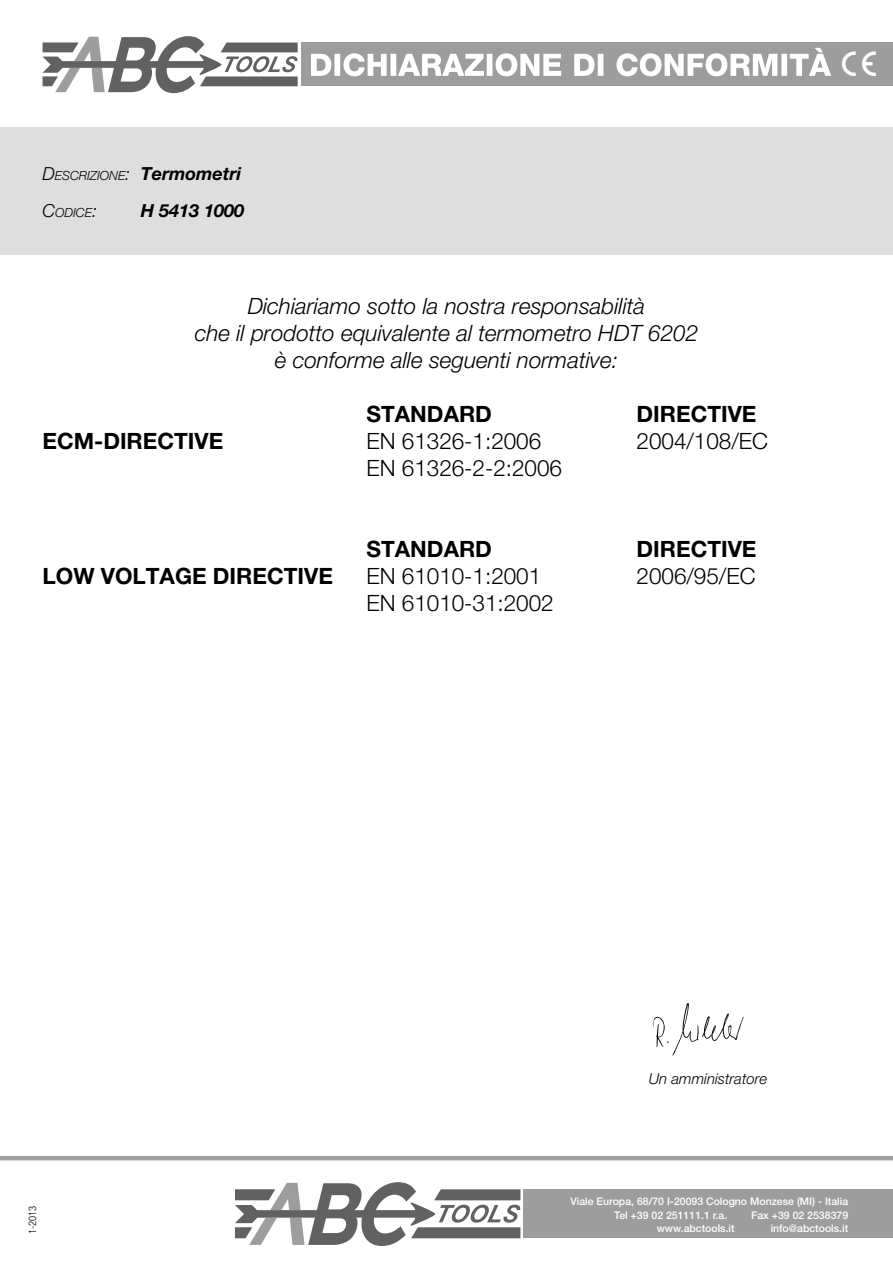
<style>
.page{position:relative;width:893px;height:1263px;background:#fff}
.page>*{position:absolute;margin:0;border:0;box-sizing:border-box;transform-origin:0 0}
.t1{font:italic 300 22.5px "Helvetica Amos";color:#000}
.t2{font:300 22.5px "Helvetica Amos";color:#000}
.t3{font:700 22.5px "Helvetica Amos";color:#000}
.t4{font:italic 700 18px "Helvetica Amos";color:#000}
.t5{font:italic 300 15px "Helvetica Amos";color:#000}
.t6{font:italic 300 12.6px "Helvetica Amos";color:#000}
.t7{font:500 10.5px "Helvetica Neue";color:#fff}
.t8{font:300 10.5px "Helvetica Amos Cond";color:#000}
.s1{font-size:18px}
.s2{font-weight:700;font-size:18px}
</style>
<div class="page">
<svg style="left:43px;top:36px;width:255px;height:57px"></svg>
<div style="left:301px;top:43px;width:592px;height:43px;background:#9d9d9d"></div>
<svg style="left:235px;top:1182px;width:285px;height:64px"></svg>
<div style="left:523px;top:1189px;width:370px;height:49px;background:#9d9d9d"></div>
<div style="left:0;top:128px;width:893px;height:127px;background:#dedede"></div>
<hr style="left:0;top:1156px;width:893px;height:4px;background:#a1a1a1">
<svg style="left:311px;top:48px;width:520px;height:28px"></svg>
<img style="left:652px;top:1003px;width:92px;height:52px">
<p class="t6" style="left:43px;top:168px;width:200px"><span class="s1">D</span>ESCRIZIONE<span class="s1">:</span> <span class="s2">Termometri</span></p>
<p class="t6" style="left:43px;top:206px;width:56px"><span class="s1">C</span>ODICE<span class="s1">:</span></p>
<p class="t4" style="left:141px;top:201px;width:105px">H 5413 1000</p>
<p class="t4" style="left:141px;top:163px;width:14px">X</p>
<p class="t4" style="left:141px;top:201px;width:120px">X XXXX XXXX</p>
<p class="t1" style="left:248px;top:293px;width:399px">Dichiariamo sotto la nostra responsabilità</p>
<p class="t1" style="left:195px;top:320px;width:505px">che il prodotto equivalente al termometro HDT 6202</p>
<p class="t1" style="left:275px;top:347px;width:345px">è conforme alle seguenti normative:</p>
<p class="t3" style="left:367px;top:401px;width:127px">STANDARD</p>
<p class="t3" style="left:637px;top:401px;width:121px">DIRECTIVE</p>
<p class="t3" style="left:43px;top:428px;width:182px">ECM-DIRECTIVE</p>
<p class="t2" style="left:367px;top:428px;width:176px">EN 61326-1:2006</p>
<p class="t2" style="left:637px;top:428px;width:133px">2004/108/EC</p>
<p class="t2" style="left:367px;top:455px;width:197px">EN 61326-2-2:2006</p>
<p class="t3" style="left:367px;top:536px;width:127px">STANDARD</p>
<p class="t3" style="left:637px;top:536px;width:121px">DIRECTIVE</p>
<p class="t3" style="left:43px;top:563px;width:292px">LOW VOLTAGE DIRECTIVE</p>
<p class="t2" style="left:367px;top:563px;width:176px">EN 61010-1:2001</p>
<p class="t2" style="left:637px;top:563px;width:120px">2006/95/EC</p>
<p class="t2" style="left:367px;top:590px;width:189px">EN 61010-31:2002</p>
<p class="t8" style="left:26px;top:1234px;width:30px;rotate:-90deg">1-2013</p>
<p class="t5" style="left:649px;top:1070px;width:120px">Un amministratore</p>
<p class="t7" style="left:570px;top:1195px;width:279px">Viale Europa, 68/70 I-20093 Cologno Monzese (MI) - Italia</p>
<p class="t7" style="left:614px;top:1208px;width:114px">Tel +39 02 251111.1 r.a.</p>
<p class="t7" style="left:751px;top:1208px;width:98px">Fax +39 02 2538379</p>
<p class="t7" style="left:657px;top:1222px;width:79px">www.abctools.it</p>
<p class="t7" style="left:771px;top:1222px;width:79px">info@abctools.it</p>
</div>
